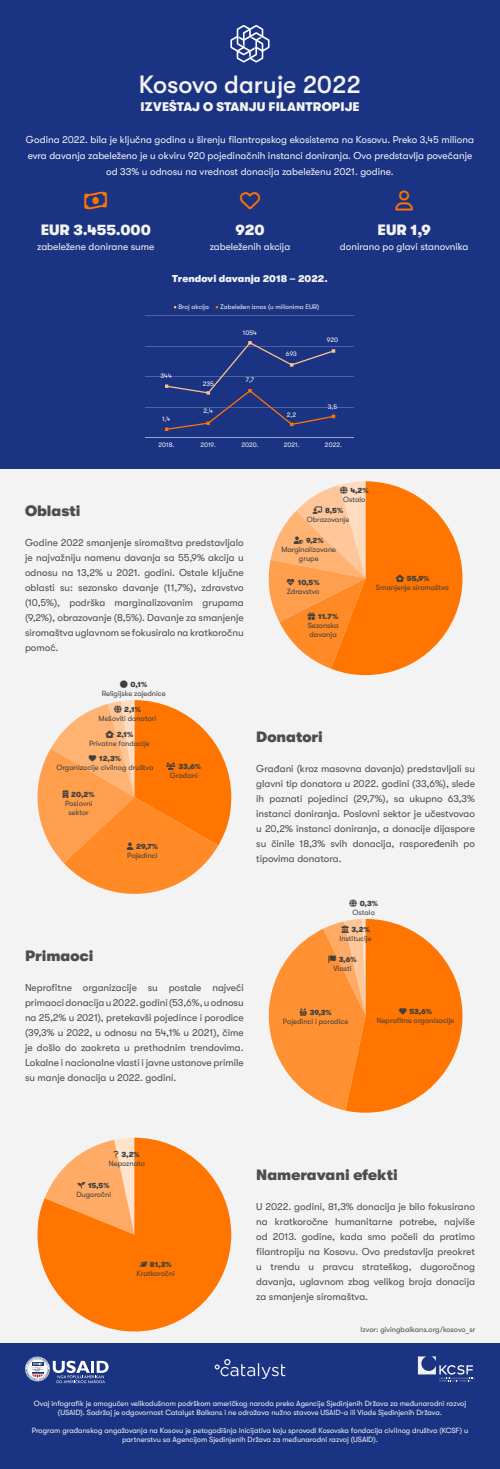
<style>
.page{position:relative;width:500px;height:1469px;background:#f3f3f3}
.page>*{position:absolute;margin:0;border:0;box-sizing:border-box;transform-origin:0 0}
.t1{font:500 25px "GT Walsheim Pro";color:#f3f3f3}
.t2{font:20px "Font Awesome 6 Pro";color:#ff7500}
.t3{font:900 15px "GT Walsheim Pro";color:#4d4d4f}
.t4{font:900 15px "GT Walsheim Pro";color:#f3f3f3}
.t5{font:900 12.5px "GT Walsheim Pro";letter-spacing:.01em;color:#f3f3f3}
.t6{font:10px/15px "GT Walsheim Pro";color:#4d4d4f;text-align:justify}
.t7{font:10px/15.9px "GT Walsheim Pro";color:#f3f3f3;text-align:center}
.t8{font:900 10px "GT Walsheim Pro";color:#f3f3f3}
.t9{font:7.5px/9px "GT Walsheim Pro";color:#f3f3f3;text-align:center}
.t10{font:7.5px "GT Walsheim Pro";color:#3f3f3f}
.t11{font:900 7.5px "GT Walsheim Pro";color:#3f3f3f}
.t12{font:7.5px "GT Walsheim Pro";color:#4d4d4f}
.t13{font:6.56px "GT Walsheim Pro";color:#f3f3f3}
.t14{font:6.56px "GT Walsheim Pro";color:#fff}
</style>
<div class="page">
<svg style="left:37px;top:1138px;width:194px;height:193px;fill:#ff7500"></svg>
<div style="left:0;top:0;width:500px;height:469px;background:#1b3383"></div>
<hr style="left:146px;top:315px;width:208px;height:1px;background:#f3f3f3">
<hr style="left:146px;top:346px;width:208px;height:1px;background:#f3f3f3">
<hr style="left:146px;top:377px;width:208px;height:1px;background:#f3f3f3">
<hr style="left:146px;top:407px;width:208px;height:1px;background:#f3f3f3">
<hr style="left:146px;top:438px;width:208px;height:1px;background:#f3f3f3">
<svg style="left:165px;top:341px;width:170px;height:90px"></svg>
<svg style="left:230px;top:25px;width:40px;height:38px"></svg>
<div style="left:0;top:1344px;width:500px;height:125px;background:#1b3383"></div>
<svg style="left:214px;top:1359px;width:71px;height:20px"></svg>
<svg style="left:418px;top:1356px;width:57px;height:25px"></svg>
<svg style="left:25px;top:1356px;width:84px;height:27px"></svg>
<svg style="left:140px;top:1261px;width:7px;height:6px"></svg>
<svg style="left:45px;top:1137px;width:89px;height:97px"></svg>
<svg style="left:268px;top:919px;width:194px;height:193px"></svg>
<svg style="left:268px;top:481px;width:195px;height:194px"></svg>
<svg style="left:37px;top:700px;width:194px;height:194px"></svg>
<p class="t1" style="left:139px;top:70px;width:224px">Kosovo daruje 2022</p>
<p class="t5" style="left:140px;top:100px;width:221px">IZVEŠTAJ O STANJU FILANTROPIJE</p>
<p class="t7" style="left:26px;top:132px;width:450px">Godina 2022. bila je ključna godina u širenju filantropskog ekosistema na Kosovu. Preko 3,45 miliona evra davanja zabeleženo je u okviru 920 pojedinačnih instanci doniranja. Ovo predstavlja povećanje od 33% u odnosu na vrednost donacija zabeleženu 2021. godine.</p>
<p class="t2" style="left:85px;top:190px;width:24px">□■●●❖</p>
<p class="t4" style="left:41px;top:221px;width:112px">EUR 3.455.000</p>
<p class="t7" style="left:37px;top:239px;width:119px">zabeležene donirane sume</p>
<p class="t4" style="left:378px;top:221px;width:55px">EUR 1,9</p>
<p class="t7" style="left:340px;top:239px;width:130px">donirano po glavi stanovnika</p>
<p class="t4" style="left:235px;top:221px;width:31px">920</p>
<p class="t7" style="left:210px;top:239px;width:82px">zabeleženih akcija</p>
<p class="t8" style="left:172px;top:273px;width:157px">Trendovi davanja 2018 – 2022.</p>
<p class="t13" style="left:178px;top:303px;width:32px">Broj akcija</p>
<p class="t13" style="left:220px;top:303px;width:101px">Zabeležen iznos (u milionima EUR)</p>
<p class="t14" style="left:161px;top:372px;width:13px">344</p>
<p class="t14" style="left:162px;top:415px;width:10px">1,4</p>
<p class="t14" style="left:203px;top:380px;width:13px">235</p>
<p class="t14" style="left:204px;top:407px;width:11px">2,4</p>
<p class="t14" style="left:243px;top:329px;width:16px">1054</p>
<p class="t14" style="left:246px;top:376px;width:10px">7,7</p>
<p class="t14" style="left:286px;top:350px;width:13px">693</p>
<p class="t14" style="left:287px;top:411px;width:11px">2,2</p>
<p class="t14" style="left:327px;top:336px;width:13px">920</p>
<p class="t14" style="left:328px;top:403px;width:11px">3,5</p>
<p class="t13" style="left:159px;top:441px;width:17px">2018.</p>
<p class="t13" style="left:200px;top:441px;width:17px">2019.</p>
<p class="t13" style="left:241px;top:441px;width:19px">2020.</p>
<p class="t13" style="left:284px;top:441px;width:17px">2021.</p>
<p class="t13" style="left:325px;top:441px;width:19px">2022.</p>
<p class="t3" style="left:25px;top:502px;width:57px">Oblasti</p>
<p class="t6" style="left:25px;top:535px;width:220px">Godine 2022 smanjenje siromaštva predstavljalo je najvažniju namenu davanja sa 55,9% akcija u odnosu na 13,2% u 2021. godini. Ostale ključne oblasti su: sezonsko davanje (11,7%), zdravstvo (10,5%), podrška marginalizovanim grupama (9,2%), obrazovanje (8,5%). Davanje za smanjenje siromaštva uglavnom se fokusiralo na kratkoročnu pomoć.</p>
<p class="t11" style="left:131px;top:680px;width:18px">0,1%</p>
<p class="t10" style="left:102px;top:689px;width:66px">Religijske zajednice</p>
<p class="t11" style="left:114px;top:705px;width:28px">●□ 2,1%</p>
<p class="t10" style="left:99px;top:714px;width:59px">Mešoviti donatori</p>
<p class="t11" style="left:105px;top:730px;width:29px">□◆▲▼ 2,1%</p>
<p class="t10" style="left:89px;top:739px;width:62px">Privatne fondacije</p>
<p class="t11" style="left:89px;top:754px;width:34px">▼ 12,3%</p>
<p class="t10" style="left:56px;top:763px;width:99px">Organizacije civilnog društva</p>
<p class="t11" style="left:63px;top:790px;width:33px">◆●■ 20,2%</p>
<p class="t10" style="left:65px;top:799px;width:29px">Poslovni</p>
<p class="t10" style="left:68px;top:808px;width:22px">sektor</p>
<p class="t11" style="left:166px;top:762px;width:36px">◆▲▲ 33,6%</p>
<p class="t10" style="left:170px;top:771px;width:30px">Građani</p>
<p class="t11" style="left:127px;top:842px;width:33px">◆▲ 29,7%</p>
<p class="t10" style="left:127px;top:851px;width:32px">Pojedinci</p>
<p class="t11" style="left:340px;top:486px;width:30px">●□ 4,2%</p>
<p class="t10" style="left:343px;top:495px;width:24px">Ostalo</p>
<p class="t11" style="left:325px;top:506px;width:20px">8,5%</p>
<p class="t10" style="left:307px;top:515px;width:44px">Obrazovanje</p>
<p class="t11" style="left:294px;top:536px;width:31px">◆▲▲● 9,2%</p>
<p class="t10" style="left:281px;top:545px;width:56px">Marginalizovane</p>
<p class="t10" style="left:299px;top:554px;width:21px">grupe</p>
<p class="t11" style="left:287px;top:578px;width:35px">▼◆●▲ 10,5%</p>
<p class="t10" style="left:287px;top:587px;width:34px">Zdravstvo</p>
<p class="t11" style="left:308px;top:612px;width:32px">▼ 11.7%</p>
<p class="t10" style="left:308px;top:621px;width:32px">Sezonska</p>
<p class="t10" style="left:309px;top:630px;width:29px">davanja</p>
<p class="t11" style="left:396px;top:574px;width:35px">□◆▲▼ 55,9%</p>
<p class="t10" style="left:376px;top:583px;width:75px">Smanjenje siromaštva</p>
<p class="t3" style="left:256px;top:729px;width:68px">Donatori</p>
<p class="t6" style="left:256px;top:761px;width:220px">Građani (kroz masovna davanja) predstavljali su glavni tip donatora u 2022. godini (33,6%), slede ih poznati pojedinci (29,7%), sa ukupno 63,3% instanci doniranja. Poslovni sektor je učestvovao u 20,2% instanci doniranja, a donacije dijaspore su činile 18,3% svih donacija, raspoređenih po tipovima donatora.</p>
<p class="t3" style="left:25px;top:947px;width:70px">Primaoci</p>
<p class="t6" style="left:25px;top:980px;width:220px">Neprofitne organizacije su postale najveći primaoci donacija u 2022. godini (53,6%, u odnosu na 25,2% u 2021), pretekavši pojedince i porodice (39,3% u 2022, u odnosu na 54,1% u 2021), čime je došlo do zaokreta u prethodnim trendovima.<br>Lokalne i nacionalne vlasti i javne ustanove primile su manje donacija u 2022. godini.</p>
<p class="t11" style="left:349px;top:900px;width:30px">●□ 0,3%</p>
<p class="t10" style="left:353px;top:909px;width:24px">Ostalo</p>
<p class="t11" style="left:341px;top:925px;width:30px">◆●■□●◆■▲ 3,2%</p>
<p class="t10" style="left:340px;top:934px;width:34px">Institucije</p>
<p class="t11" style="left:328px;top:955px;width:30px">● 3,6%</p>
<p class="t10" style="left:333px;top:964px;width:20px">Vlasti</p>
<p class="t11" style="left:299px;top:1008px;width:34px">● 39,3%</p>
<p class="t10" style="left:283px;top:1017px;width:67px">Pojedinci i porodice</p>
<p class="t11" style="left:399px;top:1007px;width:35px">▼ 53,6%</p>
<p class="t10" style="left:377px;top:1016px;width:79px">Neprofitne organizacije</p>
<p class="t11" style="left:114px;top:1150px;width:27px">❑◆▲▼□■ 3,2%</p>
<p class="t10" style="left:109px;top:1159px;width:38px">Nepoznato</p>
<p class="t11" style="left:78px;top:1181px;width:33px">▲●■ 15,5%</p>
<p class="t10" style="left:76px;top:1190px;width:36px">Dugoročni</p>
<p class="t11" style="left:140px;top:1260px;width:34px">● 81,3%</p>
<p class="t10" style="left:136px;top:1269px;width:40px">Kratkoročni</p>
<p class="t3" style="left:256px;top:1166px;width:143px">Nameravani efekti</p>
<p class="t6" style="left:256px;top:1199px;width:220px">U 2022. godini, 81,3% donacija je bilo fokusirano na kratkoročne humanitarne potrebe, najviše od 2013. godine, kada smo počeli da pratimo filantropiju na Kosovu. Ovo predstavlja preokret u trendu u pravcu strateškog, dugoročnog davanja, uglavnom zbog velikog broja donacija za smanjenje siromaštva.</p>
<p class="t12" style="left:361px;top:1325px;width:116px">Izvor: givingbalkans.org/kosovo_sr</p>
<p class="t9" style="left:34px;top:1399px;width:434px">Ovaj infografik je omogućen velikodušnom podrškom američkog naroda preko Agencije Sjedinjenih Država za međunarodni razvoj (USAID). Sadržaj je odgovornost Catalyst Balkans i ne odražava nužno stavove USAID-a ili Vlade Sjedinjenih Država.</p>
<p class="t9" style="left:32px;top:1426px;width:438px">Program građanskog angažovanja na Kosovu je petogodišnja inicijativa koju sprovodi Kosovska fondacija civilnog društva (KCSF) u partnerstvu sa Agencijom Sjedinjenih Država za međunarodni razvoj (USAID).</p>
</div>
